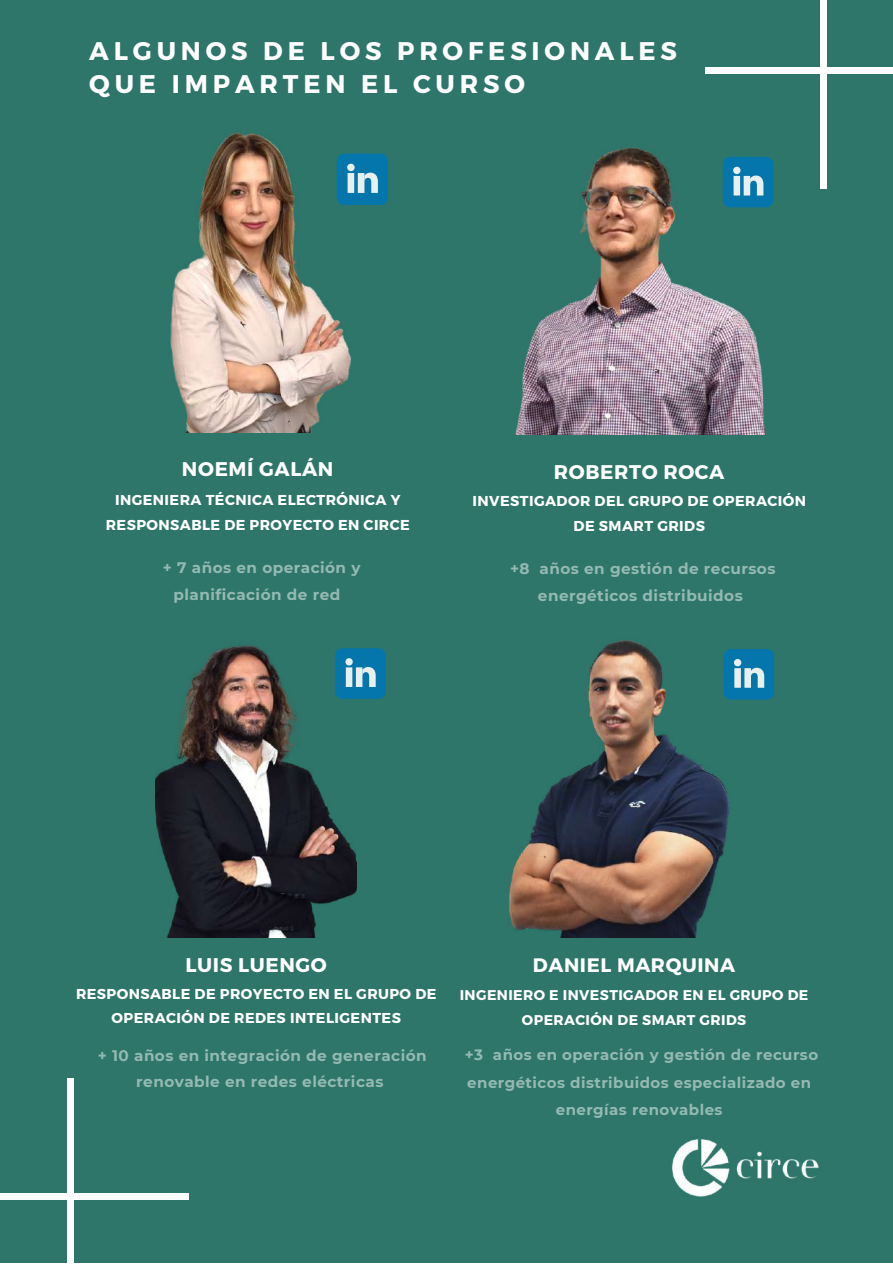
<style>
.page{position:relative;width:893px;height:1264px;background:#fff}
.page>*{position:absolute;margin:0;border:0;box-sizing:border-box;transform-origin:0 0}
.t1{font:700 25.5px/33.8px "Montserrat";letter-spacing:.19em;color:#fff}
.t2{font:700 19.8px "Montserrat";letter-spacing:.03em;color:#fff}
.t3{font:700 19.5px "Montserrat";letter-spacing:.03em;color:#fff}
.t4{font:700 15.15px/26.7px "Montserrat";letter-spacing:.03em;color:#fff;text-align:center}
.t5{font:700 15px/27.3px "Montserrat";letter-spacing:.03em;color:#fff;text-align:center}
.t6{font:700 14.4px/24.8px "Montserrat";letter-spacing:.03em;color:#fff;text-align:center}
.t7{font:700 14.1px/24.8px "Montserrat";letter-spacing:.03em;color:#fff;text-align:center}
</style>
<div class="page">
<div style="left:0;top:0;width:892px;height:1262px;background:#2d7669"></div>
<div style="left:820px;top:0;width:6px;height:189px;background:#fff"></div>
<div style="left:705px;top:68px;width:187px;height:6px;background:#fff"></div>
<div style="left:67px;top:1077px;width:6px;height:185px;background:#fff"></div>
<div style="left:0;top:1192px;width:189px;height:7px;background:#fff"></div>
<img style="left:672px;top:1139px;width:147px;height:58px">
<img style="left:509px;top:640px;width:229px;height:297px">
<svg style="left:723px;top:649px;width:51px;height:50px;background:#2d8bb5"></svg>
<img style="left:515px;top:147px;width:249px;height:287px">
<svg style="left:722px;top:157px;width:51px;height:50px;background:#2d8bb5"></svg>
<svg style="left:356px;top:648px;width:29px;height:50px"></svg>
<img style="left:156px;top:645px;width:200px;height:292px">
<svg style="left:358px;top:153px;width:30px;height:52px;background:#2e8cb6"></svg>
<img style="left:170px;top:132px;width:188px;height:300px">
<h1 class="t1" style="left:89px;top:32px;width:589px">ALGUNOS DE LOS PROFESIONALES<br>QUE IMPARTEN EL CURSO</h1>
<h2 class="t2" style="left:182px;top:456px;width:153px">NOEMÍ GALÁN</h2>
<p class="t6" style="left:106px;top:486px;width:305px">INGENIERA TÉCNICA ELECTRÓNICA Y<br>RESPONSABLE DE PROYECTO EN CIRCE</p>
<p class="t4" style="left:174px;top:554px;width:188px;text-align:left;text-indent:-11px">+ 7 años en operación y planificación de red</p>
<h2 class="t2" style="left:554px;top:459px;width:172px">ROBERTO ROCA</h2>
<p class="t6" style="left:472px;top:488px;width:335px">INVESTIGADOR DEL GRUPO DE OPERACIÓN<br>DE SMART GRIDS</p>
<p class="t4" style="left:510px;top:554px;width:267px;line-height:27.5px">+8 años en gestión de recursos energéticos distribuidos</p>
<h2 class="t2" style="left:185px;top:951px;width:143px">LUIS LUENGO</h2>
<p class="t6" style="left:76px;top:980px;width:362px">RESPONSABLE DE PROYECTO EN EL GRUPO DE<br>OPERACIÓN DE REDES INTELIGENTES</p>
<p class="t4" style="left:98px;top:1041px;width:330px">+ 10 años en integración de generación renovable en redes eléctricas</p>
<h3 class="t3" style="left:533px;top:952px;width:204px">DANIEL MARQUINA</h3>
<p class="t7" style="left:459px;top:981px;width:350px">INGENIERO E INVESTIGADOR EN EL GRUPO DE<br>OPERACIÓN DE SMART GRIDS</p>
<p class="t5" style="left:465px;top:1041px;width:355px">+3 años en operación y gestión de recurso energéticos distribuidos especializado en energías renovables</p>
</div>
